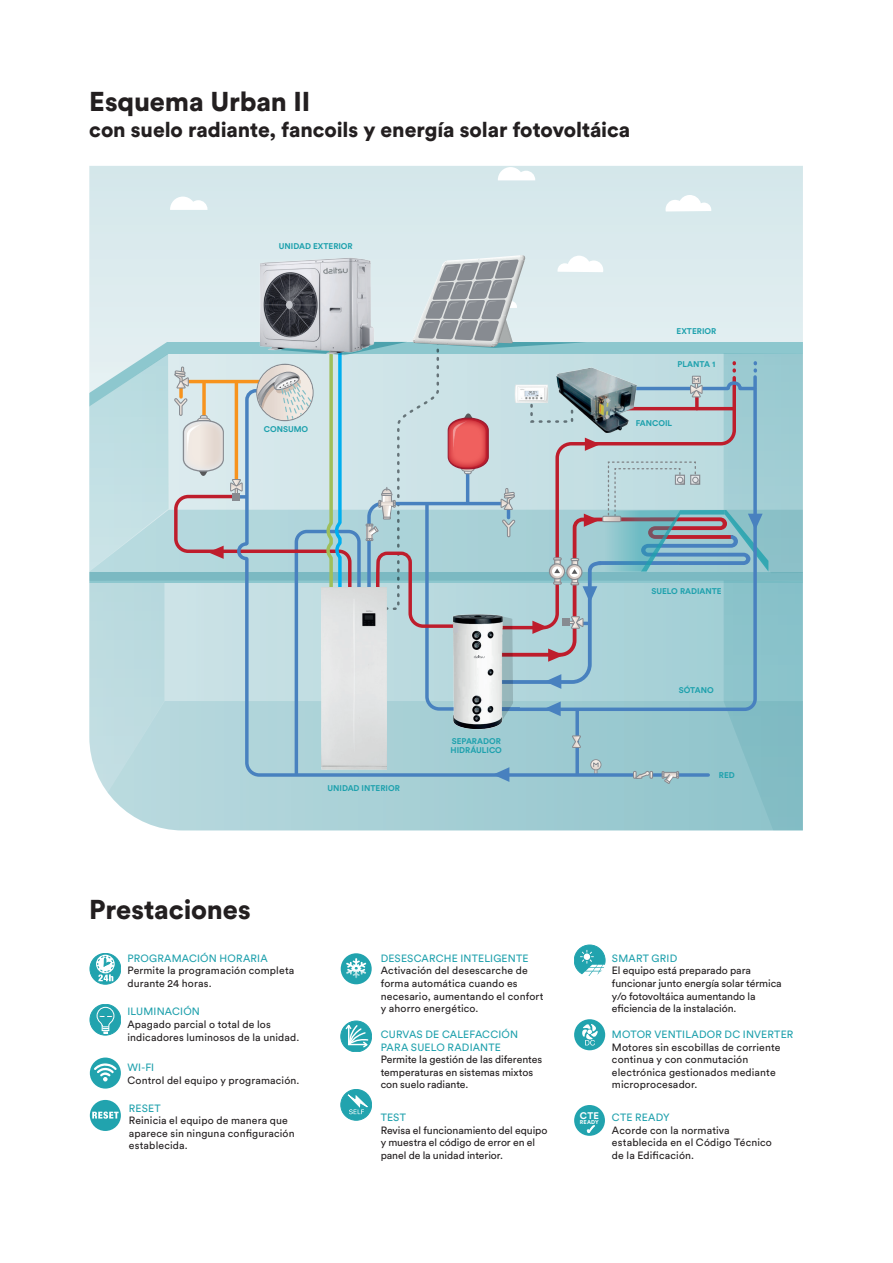
<style>
.page{position:relative;width:893px;height:1263px;background:#fff}
.page>*{position:absolute;margin:0;border:0;box-sizing:border-box;transform-origin:0 0}
.texto_ladillos_bold{font:900 27px "Circular Std";letter-spacing:-.005em;color:#231f20}
.texto_ladillos_bold-2{font:900 21px "Circular Std";letter-spacing:-.005em;color:#231f20}
.tecnologia_texto_gen{font:10.5px/12.6px "Circular Std";letter-spacing:.01em;color:#231f20}
.tecnologia_texto_gen-2{font:10.5px/12.6px "Circular Std";letter-spacing:.015em;color:#20a1ad}
.Textos{font:700 9.45px "Circular Std";color:#fff}
.t1{font:700 8.25px/8.7px "Circular Std";color:#1ea1ad}
.Textos-2{font:700 5.55px "Circular Std";letter-spacing:.03em;color:#fff}
</style>
<div class="page">
<div style="left:89px;top:166px;width:714px;height:408px;background:#d7e9ec"></div>
<svg style="left:665px;top:195px;width:46px;height:16px"></svg>
<svg style="left:498px;top:167px;width:37px;height:13px"></svg>
<svg style="left:170px;top:197px;width:37px;height:13px"></svg>
<svg style="left:89px;top:255px;width:714px;height:575px"></svg>
<img style="left:556px;top:365px;width:81px;height:69px">
<img style="left:515px;top:384px;width:33px;height:18px">
<div style="left:90px;top:953px;width:31px;height:31px;background:#21a3ae;border-radius:50%"></div>
<svg style="left:96px;top:955px;width:19px;height:18px"></svg>
<svg style="left:97px;top:955px;width:17px;height:26px"></svg>
<div style="left:90px;top:953px;width:31px;height:31px;border:1px solid #21a3ae;border-radius:50%"></div>
<div style="left:90px;top:1004px;width:31px;height:31px;background:#21a3ae;border-radius:50%"></div>
<div style="left:90px;top:1004px;width:31px;height:31px;border:1px solid #21a3ae;border-radius:50%"></div>
<svg style="left:96px;top:1007px;width:19px;height:26px"></svg>
<div style="left:90px;top:1057px;width:31px;height:31px;background:#21a3ae;border-radius:50%"></div>
<svg style="left:94px;top:1063px;width:23px;height:18px"></svg>
<div style="left:90px;top:1100px;width:31px;height:31px;background:#21a3ae;border-radius:50%"></div>
<svg style="left:92px;top:1111px;width:27px;height:8px"></svg>
<div style="left:341px;top:953px;width:31px;height:31px;background:#21a3ae;border-radius:50%"></div>
<svg style="left:346px;top:958px;width:20px;height:20px"></svg>
<div style="left:341px;top:1021px;width:31px;height:31px;background:#21a3ae;border-radius:50%"></div>
<div style="left:341px;top:1021px;width:31px;height:31px;border:1px solid #21a3ae;border-radius:50%"></div>
<svg style="left:344px;top:1023px;width:25px;height:26px"></svg>
<div style="left:341px;top:1089px;width:31px;height:31px;background:#21a3ae;border-radius:50%"></div>
<div style="left:341px;top:1089px;width:31px;height:31px;border:1px solid #21a3ae;border-radius:50%"></div>
<svg style="left:348px;top:1094px;width:21px;height:20px"></svg>
<div style="left:574px;top:1105px;width:31px;height:31px;background:#21a3ae;border-radius:50%"></div>
<svg style="left:587px;top:1125px;width:8px;height:8px"></svg>
<div style="left:574px;top:1019px;width:31px;height:31px;background:#21a3ae;border-radius:50%"></div>
<svg style="left:582px;top:1024px;width:16px;height:21px"></svg>
<div style="left:574px;top:945px;width:31px;height:31px;background:#21a3ae;border-radius:50%"></div>
<div style="left:574px;top:945px;width:31px;height:31px;border:1px solid #21a3ae;border-radius:50%"></div>
<svg style="left:580px;top:950px;width:25px;height:26px"></svg>
<p class="texto_ladillos_bold" style="left:89px;top:84px;width:223px">Esquema Urban II</p>
<p class="texto_ladillos_bold-2" style="left:89px;top:115px;width:543px">con suelo radiante, fancoils y energía solar fotovoltáica</p>
<p class="t1" style="left:279px;top:242px;width:75px">UNIDAD EXTERIOR</p>
<p class="t1" style="left:264px;top:425px;width:46px">CONSUMO</p>
<p class="t1" style="left:677px;top:326px;width:41px">EXTERIOR</p>
<p class="t1" style="left:678px;top:359px;width:39px">PLANTA 1</p>
<p class="t1" style="left:636px;top:419px;width:38px">FANCOIL</p>
<p class="t1" style="left:327px;top:783px;width:74px">UNIDAD INTERIOR</p>
<p class="t1" style="left:451px;top:737px;width:53px">SEPARADOR<br>HIDRÁULICO</p>
<p class="t1" style="left:651px;top:587px;width:72px">SUELO RADIANTE</p>
<p class="t1" style="left:679px;top:685px;width:36px">SÓTANO</p>
<p class="t1" style="left:719px;top:771px;width:17px">RED</p>
<p class="texto_ladillos_bold" style="left:89px;top:892px;width:163px">Prestaciones</p>
<p class="tecnologia_texto_gen-2" style="left:127px;top:952px;width:142px">PROGRAMACIÓN HORARIA</p>
<p class="tecnologia_texto_gen" style="left:127px;top:964px;width:168px">Permite la programación completa durante 24 horas.</p>
<p class="tecnologia_texto_gen-2" style="left:127px;top:1005px;width:74px">ILUMINACIÓN</p>
<p class="tecnologia_texto_gen" style="left:127px;top:1018px;width:173px">Apagado parcial o total de los indicadores luminosos de la unidad.</p>
<p class="tecnologia_texto_gen-2" style="left:127px;top:1061px;width:28px">WI-FI</p>
<p class="tecnologia_texto_gen" style="left:127px;top:1073px;width:174px">Control del equipo y programación.</p>
<p class="tecnologia_texto_gen-2" style="left:129px;top:1101px;width:33px">RESET</p>
<p class="tecnologia_texto_gen" style="left:129px;top:1114px;width:167px">Reinicia el equipo de manera que aparece sin ninguna configuración establecida.</p>
<p class="tecnologia_texto_gen-2" style="left:381px;top:952px;width:149px">DESESCARCHE INTELIGENTE</p>
<p class="tecnologia_texto_gen" style="left:381px;top:964px;width:164px">Activación del desescarche de forma automática cuando es necesario, aumentando el confort y ahorro energético.</p>
<p class="tecnologia_texto_gen-2" style="left:381px;top:1028px;width:139px">CURVAS DE CALEFACCIÓN<br>PARA SUELO RADIANTE</p>
<p class="tecnologia_texto_gen" style="left:381px;top:1053px;width:163px">Permite la gestión de las diferentes temperaturas en sistemas mixtos con suelo radiante.</p>
<p class="tecnologia_texto_gen-2" style="left:381px;top:1111px;width:27px">TEST</p>
<p class="tecnologia_texto_gen" style="left:381px;top:1124px;width:168px">Revisa el funcionamiento del equipo y muestra el código de error en el panel de la unidad interior.</p>
<p class="Textos" style="left:580px;top:1110px;width:21px">CTE</p>
<p class="Textos-2" style="left:580px;top:1119px;width:20px">READY</p>
<p class="tecnologia_texto_gen-2" style="left:612px;top:952px;width:67px">SMART GRID</p>
<p class="tecnologia_texto_gen" style="left:612px;top:964px;width:171px">El equipo está preparado para funcionar junto energía solar térmica y/o fotovoltáica aumentando la eficiencia de la instalación.</p>
<p class="tecnologia_texto_gen-2" style="left:612px;top:1028px;width:183px">MOTOR VENTILADOR DC INVERTER</p>
<p class="tecnologia_texto_gen" style="left:612px;top:1040px;width:170px">Motores sin escobillas de corriente continua y con conmutación electrónica gestionados mediante microprocesador.</p>
<p class="tecnologia_texto_gen-2" style="left:612px;top:1111px;width:59px">CTE READY</p>
<p class="tecnologia_texto_gen" style="left:612px;top:1124px;width:162px">Acorde con la normativa establecida en el Código Técnico de la Edificación.</p>
</div>
